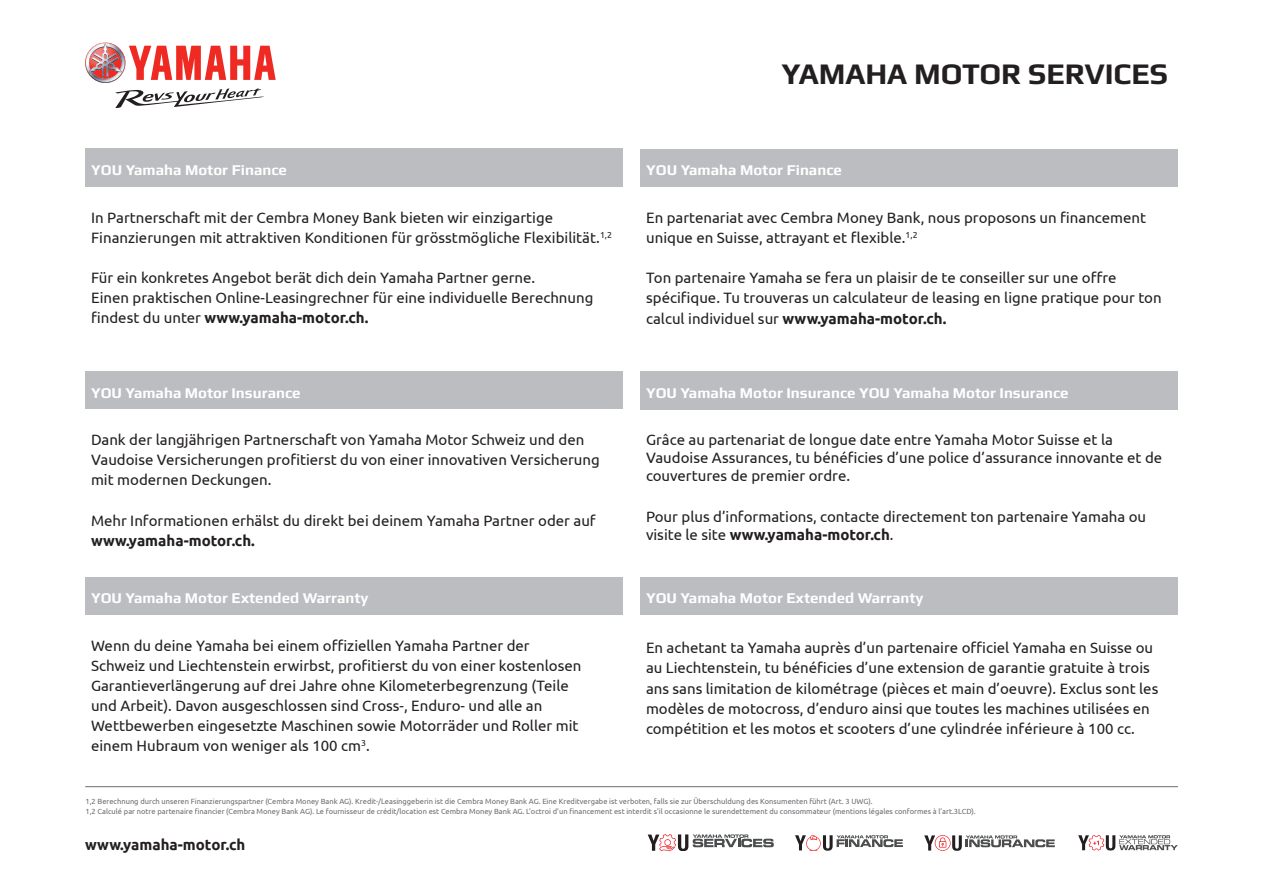
<style>
.page{position:relative;width:1263px;height:893px;background:#fff}
.page>*{position:absolute;margin:0;border:0;box-sizing:border-box;transform-origin:0 0}
.t1{font:700 30px "Play";color:#231f20}
.t2{font:15px/20.1px "Ubuntu";color:#231f20}
.t3{font:700 15px "Play";color:#fff}
.t4{font:700 15px "Ubuntu";color:#231f20}
.t5{font:7.5px/10.5px "Ubuntu";color:#6c6d70}
.s1{font-weight:700}
</style>
<div class="page">
<hr style="left:85px;top:786px;width:1093px;height:1px;background:#6c6d70">
<svg style="left:85px;top:43px;width:191px;height:65px"></svg>
<div style="left:85px;top:149px;width:538px;height:38px;background:#bcbdc0"></div>
<div style="left:85px;top:371px;width:538px;height:39px;background:#bcbdc0"></div>
<div style="left:85px;top:577px;width:538px;height:38px;background:#bcbdc0"></div>
<div style="left:640px;top:149px;width:538px;height:38px;background:#bcbdc0"></div>
<div style="left:640px;top:372px;width:538px;height:38px;background:#bcbdc0"></div>
<div style="left:640px;top:577px;width:538px;height:38px;background:#bcbdc0"></div>
<svg style="left:648px;top:834px;width:126px;height:17px"></svg>
<svg style="left:924px;top:835px;width:131px;height:16px"></svg>
<svg style="left:1078px;top:835px;width:100px;height:16px"></svg>
<svg style="left:795px;top:835px;width:108px;height:16px"></svg>
<p class="t3" style="left:91px;top:161px;width:197px">YOU Yamaha Motor Finance</p>
<p class="t2" style="left:91px;top:207px;width:522px">In Partnerschaft mit der Cembra Money Bank bieten wir einzigartige<br>Finanzierungen mit attraktiven Konditionen für grösstmögliche Flexibilität.<sup>1,2</sup></p>
<p class="t2" style="left:91px;top:267px;width:504px">Für ein konkretes Angebot berät dich dein Yamaha Partner gerne.<br>Einen praktischen Online-Leasingrechner für eine individuelle Berechnung findest du unter <span class="s1">www.yamaha-motor.ch.</span></p>
<p class="t3" style="left:91px;top:383px;width:211px">YOU Yamaha Motor Insurance</p>
<p class="t2" style="left:91px;top:429px;width:510px">Dank der langjährigen Partnerschaft von Yamaha Motor Schweiz und den<br>Vaudoise Versicherungen profitierst du von einer innovativen Versicherung mit modernen Deckungen.</p>
<p class="t2" style="left:91px;top:510px;width:506px">Mehr Informationen erhälst du direkt bei deinem Yamaha Partner oder auf</p>
<p class="t4" style="left:91px;top:531px;width:165px">www.yamaha-motor.ch.</p>
<p class="t3" style="left:91px;top:589px;width:279px">YOU Yamaha Motor Extended Warranty</p>
<p class="t2" style="left:91px;top:635px;width:492px">Wenn du deine Yamaha bei einem offiziellen Yamaha Partner der Schweiz und Liechtenstein erwirbst, profitierst du von einer kostenlosen Garantieverlängerung auf drei Jahre ohne Kilometerbegrenzung (Teile und Arbeit). Davon ausgeschlossen sind Cross-, Enduro- und alle an Wettbewerben eingesetzte Maschinen sowie Motorräder und Roller mit einem Hubraum von weniger als 100 cm<sup>3</sup>.</p>
<h1 class="t1" style="left:781px;top:56px;width:388px">YAMAHA MOTOR SERVICES</h1>
<p class="t3" style="left:646px;top:161px;width:197px">YOU Yamaha Motor Finance</p>
<p class="t2" style="left:646px;top:207px;width:502px">En partenariat avec Cembra Money Bank, nous proposons un financement unique en Suisse, attrayant et flexible.<sup>1,2</sup></p>
<p class="t2" style="left:646px;top:267px;width:517px">Ton partenaire Yamaha se fera un plaisir de te conseiller sur une offre spécifique. Tu trouveras un calculateur de leasing en ligne pratique pour ton calcul individuel sur <span class="s1">www.yamaha-motor.ch.</span></p>
<p class="t3" style="left:646px;top:384px;width:424px">YOU Yamaha Motor Insurance YOU Yamaha Motor Insurance</p>
<p class="t2" style="left:646px;top:431px;width:518px;line-height:18px">Grâce au partenariat de longue date entre Yamaha Motor Suisse et la<br>Vaudoise Assurances, tu bénéficies d’une police d’assurance innovante et de couvertures de premier ordre.</p>
<p class="t2" style="left:646px;top:507px;width:502px;line-height:18px">Pour plus d’informations, contacte directement ton partenaire Yamaha ou visite le site <span class="s1">www.yamaha-motor.ch</span>.</p>
<p class="t3" style="left:646px;top:589px;width:279px">YOU Yamaha Motor Extended Warranty</p>
<p class="t2" style="left:646px;top:637px;width:514px">En achetant ta Yamaha auprès d’un partenaire officiel Yamaha en Suisse ou au Liechtenstein, tu bénéficies d’une extension de garantie gratuite à trois ans sans limitation de kilométrage (pièces et main d’oeuvre). Exclus sont les modèles de motocross, d’enduro ainsi que toutes les machines utilisées en compétition et les motos et scooters d’une cylindrée inférieure à 100 cc.</p>
<p class="t5" style="left:85px;top:795px;width:892px">1,2 Berechnung durch unseren Finanzierungspartner (Cembra Money Bank AG). Kredit-/Leasinggeberin ist die Cembra Money Bank AG. Eine Kreditvergabe ist verboten, falls sie zur Überschuldung des Konsumenten führt (Art. 3 UWG).<br>1,2 Calculé par notre partenaire financier (Cembra Money Bank AG). Le fournisseur de crédit/location est Cembra Money Bank AG. L’octroi d’un financement est interdit s’il occasionne le surendettement du consommateur (mentions légales conformes à l’art.3LCD).</p>
<p class="t4" style="left:85px;top:836px;width:162px">www.yamaha-motor.ch</p>
</div>
